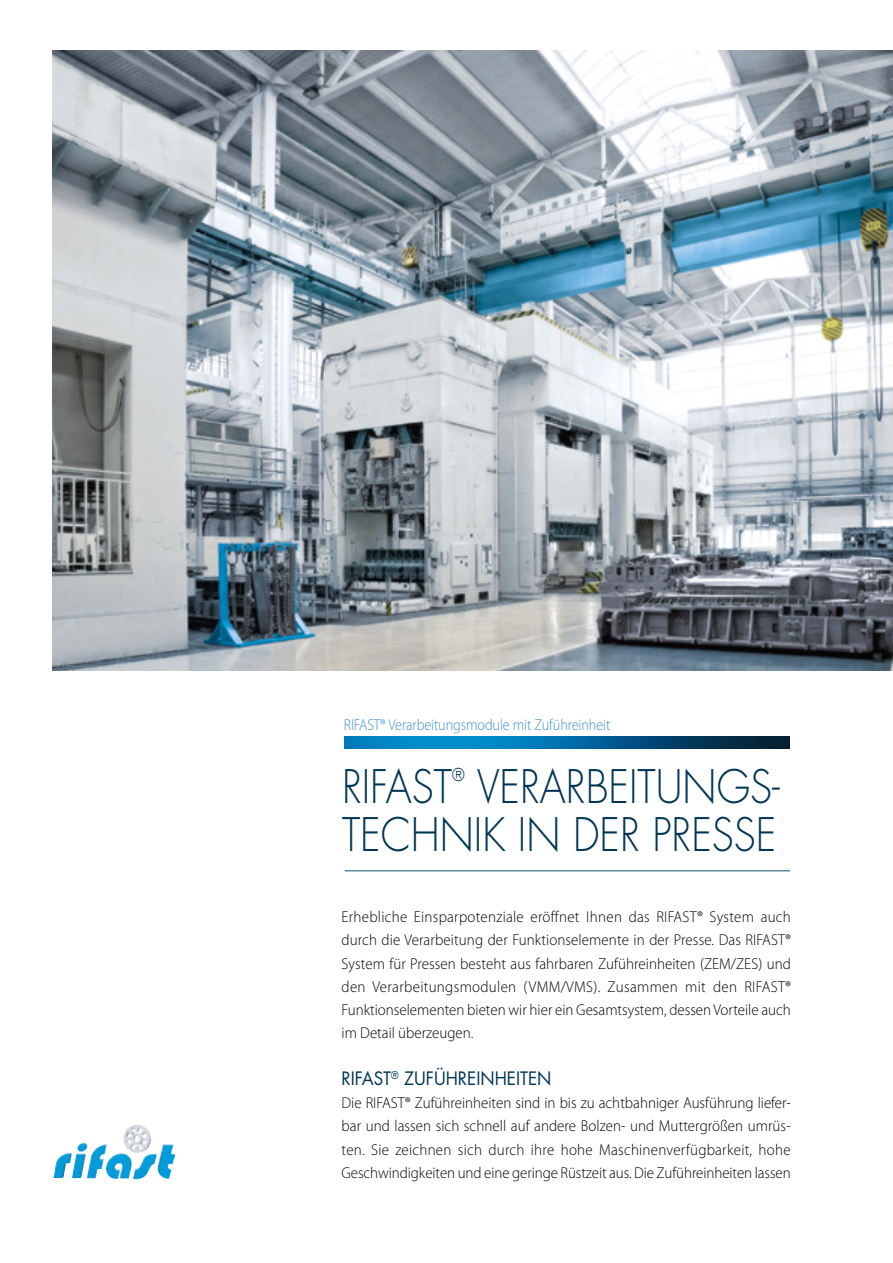
<style>
.page{position:relative;width:893px;height:1263px;background:#fff}
.page>*{position:absolute;margin:0;border:0;box-sizing:border-box;transform-origin:0 0}
._0408headline{font:300 45px/48px "Futura";color:#003556;text-align:right;scale:.9 1}
._0408lauftext{font:18px "Futura";color:#003556;scale:.95 1}
._0408headline-2{font:300 17.4px "Futura";color:#003556;scale:.9 1}
._0408lauftext-2{font:300 15.75px/23.2px "Myriad Pro";letter-spacing:-.005em;color:#000;text-align:justify;scale:.95 1}
._0408lauftext-3{font:300 15.75px "Myriad Pro";letter-spacing:-.005em;color:#418ecc;scale:.9 1}
</style>
<div class="page">
<img style="left:123px;top:1125px;width:28px;height:28px">
<svg style="left:53px;top:51px;width:840px;height:620px;background:#9ea8af"></svg>
<img style="left:345px;top:736px;width:445px;height:13px">
<hr style="left:345px;top:870px;width:445px;height:1px;background:#215476">
<p class="_0408lauftext-3" style="left:344px;top:715px;width:298px">RIFAST® Verarbeitungsmodule mit Zuführeinheit</p>
<p class="_0408headline" style="left:342px;top:763px;width:124px">RIFAST</p>
<p class="_0408headline-2" style="left:452px;top:764px;width:15px">®</p>
<p class="_0408headline" style="left:342px;top:763px;width:488px">VERARBEITUNGS-<br>TECHNIK IN DER PRESSE</p>
<p class="_0408lauftext-2" style="left:342px;top:905px;width:475px">Erhebliche Einsparpotenziale eröffnet Ihnen das RIFAST® System auch durch die Verarbeitung der Funktionselemente in der Presse. Das RIFAST® System für Pressen besteht aus fahrbaren Zuführeinheiten (ZEM/ZES) und den Verarbeitungsmodulen (VMM/VMS). Zusammen mit den RIFAST® Funktionselementen bieten wir hier ein Gesamtsystem, dessen Vorteile auch im Detail überzeugen.</p>
<p class="_0408lauftext" style="left:342px;top:1067px;width:222px">RIFAST<sup>®</sup> ZUFÜHREINHEITEN</p>
<p class="_0408lauftext-2" style="left:342px;top:1091px;width:474px">Die RIFAST® Zuführeinheiten sind in bis zu achtbahniger Ausführung liefer&shy;bar und lassen sich schnell auf andere Bolzen- und Muttergrößen umrüs&shy;ten. Sie zeichnen sich durch ihre hohe Maschinenverfügbarkeit, hohe Geschwindigkeiten und eine geringe Rüstzeit aus. Die Zuführeinheiten lassen</p>
</div>
